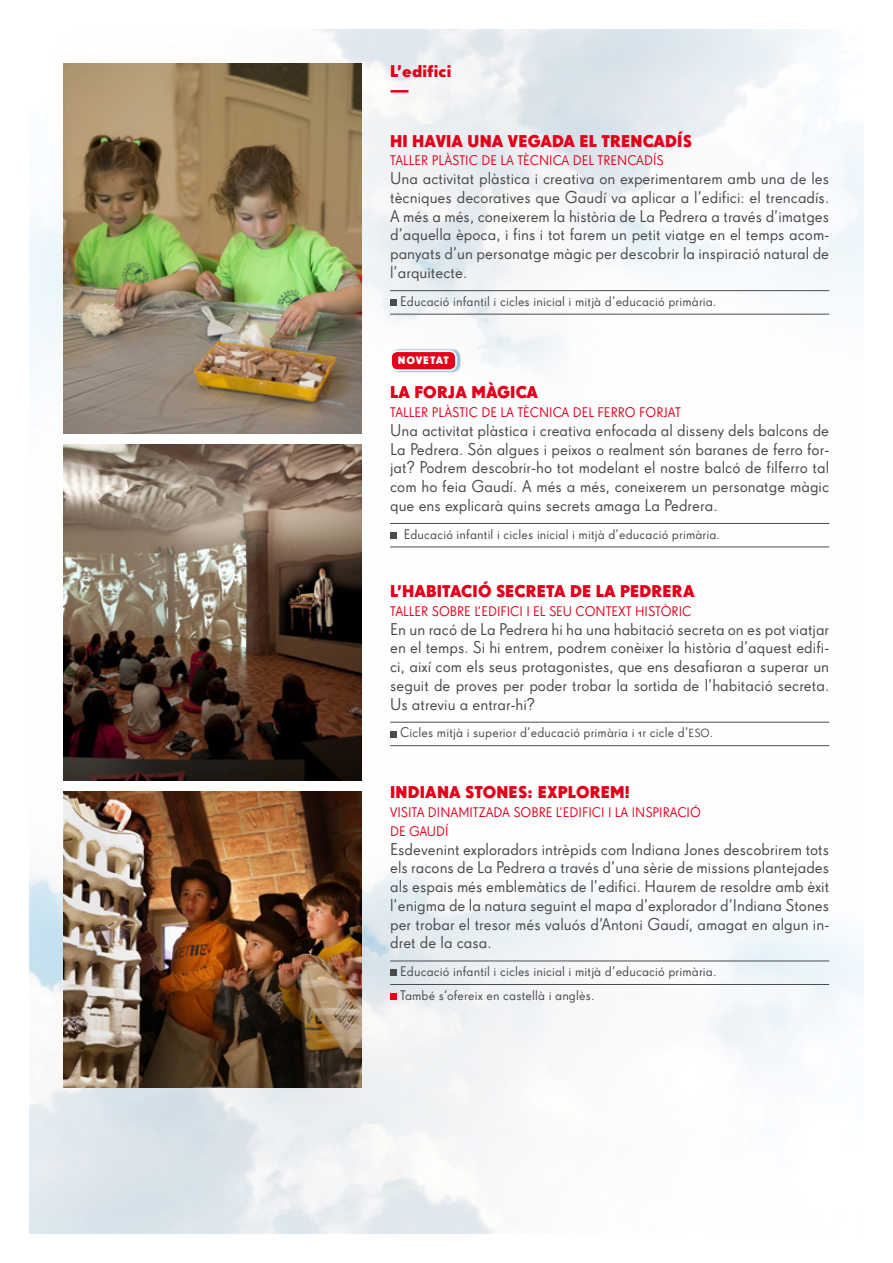
<style>
.page{position:relative;width:893px;height:1263px;background:#fff}
.page>*{position:absolute;margin:0;border:0;box-sizing:border-box;transform-origin:0 0}
.t1{font:16.5px/18.8px "Super Grotesk A Rg LF";color:#4b4b4d;text-align:justify}
.t2{font:16.5px/18.8px "Super Grotesk A Bd LF";letter-spacing:.01em;color:#e2001a}
.t3{font:13.5px/23.5px "Super Grotesk A";letter-spacing:.01em;color:#4b4b4d}
.t4{font:13.5px/18.8px "Super Grotesk A Rg LF";color:#e2001a}
.t5{font:10.5px "Super Grotesk A Bd LF";letter-spacing:.075em;color:#fff}
.s1{font-size:11.55px}
</style>
<div class="page">
<img style="left:30px;top:30px;width:833px;height:1203px">
<img style="left:64px;top:791px;width:297px;height:296px">
<img style="left:64px;top:444px;width:297px;height:336px">
<img style="left:64px;top:64px;width:297px;height:369px">
<hr style="left:390px;top:290px;width:439px;height:1px;background:#4b4b4d">
<hr style="left:390px;top:314px;width:439px;height:1px;background:#4b4b4d">
<hr style="left:390px;top:523px;width:439px;height:1px;background:#4b4b4d">
<hr style="left:390px;top:547px;width:439px;height:1px;background:#4b4b4d">
<hr style="left:390px;top:722px;width:439px;height:1px;background:#4b4b4d">
<hr style="left:390px;top:745px;width:439px;height:1px;background:#4b4b4d">
<hr style="left:390px;top:961px;width:439px;height:1px;background:#4b4b4d">
<hr style="left:390px;top:984px;width:439px;height:1px;background:#4b4b4d">
<div style="left:390px;top:299px;width:6px;height:7px;background:#4b4b4d"></div>
<div style="left:390px;top:348px;width:71px;height:25px;background:#2b81a7;opacity:.45"></div>
<div style="left:391px;top:351px;width:65px;height:19px;background:#e2001a;border-radius:6px"></div>
<div style="left:390px;top:350px;width:67px;height:21px;border:2px solid #fff;border-radius:6px"></div>
<svg style="left:390px;top:532px;width:6px;height:6px"></svg>
<svg style="left:390px;top:731px;width:6px;height:6px"></svg>
<svg style="left:390px;top:970px;width:6px;height:6px"></svg>
<svg style="left:390px;top:993px;width:6px;height:6px"></svg>
<p class="t2" style="left:390px;top:62px;width:63px">L’edifici —</p>
<p class="t2" style="left:390px;top:131px;width:303px">HI HAVIA UNA VEGADA EL TRENCADÍS</p>
<p class="t4" style="left:390px;top:151px;width:275px">TALLER PLÀSTIC DE LA TÈCNICA DEL TRENCADÍS</p>
<p class="t1" style="left:390px;top:169px;width:441px">Una activitat plàstica i creativa on experimentarem amb una de les tècniques decoratives que Gaudí va aplicar a l’edifici: el trencadís.<br>A més a més, coneixerem la història de La Pedrera a través d’imatges d’aquella època, i fins i tot farem un petit viatge en el temps acom&shy;panyats d’un personatge màgic per descobrir la inspiració natural de l’arquitecte.</p>
<p class="t3" style="left:400px;top:289px;width:318px">Educació infantil i cicles inicial i mitjà d’educació primària.</p>
<p class="t5" style="left:398px;top:354px;width:53px">NOVETAT</p>
<p class="t2" style="left:390px;top:383px;width:149px">LA FORJA MÀGICA</p>
<p class="t4" style="left:390px;top:403px;width:292px">TALLER PLÀSTIC DE LA TÈCNICA DEL FERRO FORJAT</p>
<p class="t1" style="left:390px;top:421px;width:441px">Una activitat plàstica i creativa enfocada al disseny dels balcons de La Pedrera. Són algues i peixos o realment són baranes de ferro for&shy;jat? Podrem descobrir-ho tot modelant el nostre balcó de filferro tal com ho feia Gaudí. A més a més, coneixerem un personatge màgic que ens explicarà quins secrets amaga La Pedrera.</p>
<p class="t3" style="left:404px;top:522px;width:318px">Educació infantil i cicles inicial i mitjà d’educació primària.</p>
<p class="t2" style="left:390px;top:582px;width:306px">L’HABITACIÓ SECRETA DE LA PEDRERA</p>
<p class="t4" style="left:390px;top:602px;width:303px">TALLER SOBRE L’EDIFICI I EL SEU CONTEXT HISTÒRIC</p>
<p class="t1" style="left:390px;top:619px;width:441px">En un racó de La Pedrera hi ha una habitació secreta on es pot viatjar en el temps. Si hi entrem, podrem conèixer la història d’aquest edifi&shy;ci, així com els seus protagonistes, que ens desafiaran a superar un seguit de proves per poder trobar la sortida de l’habitació secreta.<br>Us atreviu a entrar-hi?</p>
<p class="t3" style="left:400px;top:721px;width:315px">Cicles mitjà i superior d’educació primària i 1r cicle d’<span class="s1">ESO</span>.</p>
<p class="t2" style="left:390px;top:783px;width:241px">INDIANA STONES: EXPLOREM!</p>
<p class="t4" style="left:390px;top:803px;width:312px">VISITA DINAMITZADA SOBRE L’EDIFICI I LA INSPIRACIÓ<br>DE GAUDÍ</p>
<p class="t1" style="left:390px;top:839px;width:441px">Esdevenint exploradors intrèpids com Indiana Jones descobrirem tots els racons de La Pedrera a través d’una sèrie de missions plantejades als espais més emblemàtics de l’edifici. Haurem de resoldre amb èxit l’enigma de la natura seguint el mapa d’explorador d’Indiana Stones per trobar el tresor més valuós d’Antoni Gaudí, amagat en algun in&shy;dret de la casa.</p>
<p class="t3" style="left:400px;top:959px;width:318px">Educació infantil i cicles inicial i mitjà d’educació primària.<br>També s’ofereix en castellà i anglès.</p>
</div>
